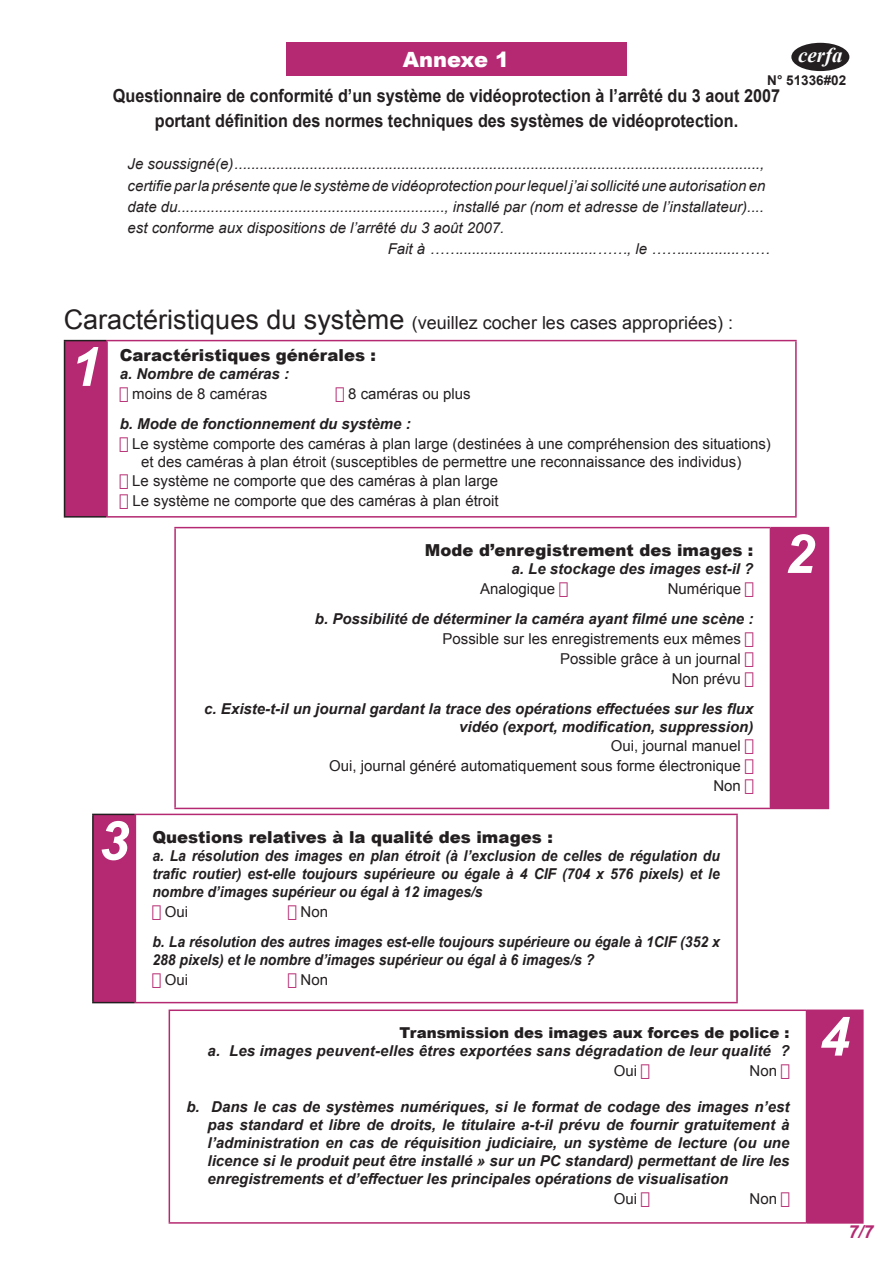
<style>
.page{position:relative;width:893px;height:1263px;background:#fff}
.page>*{position:absolute;margin:0;border:0;box-sizing:border-box;transform-origin:0 0}
.t1{font:italic 700 54px "Arial";color:#fff}
.t2{font:900 21px "Arial";color:#fff}
.t3{font:italic 700 21px "Times New Roman";color:#fff}
.t4{font:700 18px/24.8px "Arial";color:#231f20;text-align:center;scale:.9 1}
.t5{font:18px "Arial";color:#231f20}
.t6{font:italic 700 18px "Arial";color:#b42971}
.t7{font:900 16.5px "Arial";color:#231f20}
.t8{font:italic 700 15px/18px "Arial";color:#231f20;text-align:right}
.t9{font:italic 15px "Arial";color:#231f20}
.t10{font:15px/19.8px "Arial";color:#231f20}
.t11{font:italic 700 15px/18px "Arial";color:#231f20;text-align:justify;scale:.93 1}
.t12{font:700 13.5px "Arial";color:#231f20}
.s1{font-size:27px}
.s2{font-weight:900;font-style:normal}
.s3{color:#fff}
</style>
<div class="page">
<div style="left:65px;top:341px;width:42px;height:176px;background:#b42971"></div>
<hr style="left:64px;top:340px;width:42px;height:1px;background:#231f20">
<hr style="left:64px;top:341px;width:1px;height:175px;background:#231f20">
<hr style="left:64px;top:516px;width:42px;height:2px;background:#231f20">
<hr style="left:106px;top:340px;width:691px;height:1px;background:#b42971">
<hr style="left:106px;top:341px;width:2px;height:175px;background:#b42971">
<hr style="left:795px;top:341px;width:2px;height:175px;background:#b42971">
<hr style="left:106px;top:516px;width:691px;height:2px;background:#b42971">
<div style="left:770px;top:528px;width:58px;height:280px;background:#b42971"></div>
<hr style="left:174px;top:527px;width:596px;height:1px;background:#b42971">
<hr style="left:174px;top:528px;width:2px;height:280px;background:#b42971">
<hr style="left:770px;top:527px;width:59px;height:1px;background:#b42971">
<hr style="left:828px;top:528px;width:1px;height:280px;background:#b42971">
<hr style="left:174px;top:808px;width:596px;height:1px;background:#b42971">
<hr style="left:770px;top:808px;width:59px;height:1px;background:#b42971">
<div style="left:286px;top:43px;width:340px;height:33px;background:#b42971"></div>
<div style="left:791px;top:43px;width:58px;height:28px;background:#231f20;border-radius:50%"></div>
<div style="left:93px;top:814px;width:42px;height:188px;background:#b42971"></div>
<hr style="left:92px;top:814px;width:43px;height:1px;background:#231f20">
<hr style="left:92px;top:815px;width:2px;height:187px;background:#231f20">
<hr style="left:92px;top:1002px;width:43px;height:1px;background:#231f20">
<hr style="left:135px;top:814px;width:603px;height:1px;background:#b42971">
<hr style="left:135px;top:815px;width:1px;height:187px;background:#b42971">
<hr style="left:736px;top:815px;width:2px;height:187px;background:#b42971">
<hr style="left:135px;top:1002px;width:603px;height:1px;background:#b42971">
<div style="left:806px;top:1010px;width:57px;height:213px;background:#b42971"></div>
<hr style="left:169px;top:1009px;width:637px;height:2px;background:#b42971">
<hr style="left:169px;top:1011px;width:1px;height:211px;background:#b42971">
<hr style="left:806px;top:1009px;width:58px;height:2px;background:#b42971">
<hr style="left:862px;top:1011px;width:2px;height:211px;background:#b42971">
<hr style="left:169px;top:1222px;width:637px;height:2px;background:#b42971">
<hr style="left:806px;top:1222px;width:58px;height:2px;background:#b42971">
<h2 class="t2" style="left:403px;top:44px;width:108px">Annexe 1</h2>
<h2 class="t3" style="left:798px;top:40px;width:46px">cerfa</h2>
<p class="t12" style="left:767px;top:72px;width:80px">N° 51336#02</p>
<p class="t4" style="left:113px;top:84px;width:743px">Questionnaire de conformité d’un système de vidéoprotection à l’arrêté du 3 aout 2007 portant définition des normes techniques des systèmes de vidéoprotection.</p>
<p class="t9" style="left:128px;top:154px;width:638px">Je soussigné(e) ..............................................................................................................................,</p>
<p class="t9" style="left:128px;top:176px;width:639px">certifie par la présente que le système de vidéoprotection pour lequel j’ai sollicité une autorisation en</p>
<p class="t9" style="left:128px;top:197px;width:638px">date du................................................................, installé par (nom et adresse de l’installateur) ....</p>
<p class="t9" style="left:128px;top:218px;width:378px">est conforme aux dispositions de l’arrêté du 3 août 2007.</p>
<p class="t9" style="left:388px;top:239px;width:383px">Fait à …….................................……, le ……..............……</p>
<p class="t5" style="left:64px;top:311px;width:671px"><span class="s1">Caractéristiques du système</span> (veuillez cocher les cases appropriées) :</p>
<h1 class="t1" style="left:71px;top:332px;width:32px">1</h1>
<p class="t7" style="left:120px;top:343px;width:258px">Caractéristiques générales :</p>
<p class="t8" style="left:120px;top:365px;width:171px">a. Nombre de caméras :</p>
<p class="t10" style="left:132px;top:384px;width:137px">moins de 8 caméras</p>
<p class="t10" style="left:348px;top:384px;width:124px">8 caméras ou plus</p>
<p class="t8" style="left:120px;top:415px;width:292px">b. Mode de fonctionnement du système :</p>
<p class="t10" style="left:141px;top:434px;width:631px;line-height:18px;text-indent:-9px">Le système comporte des caméras à plan large (destinées à une compréhension des situations) et des caméras à plan étroit (susceptibles de permettre une reconnaissance des individus)</p>
<p class="t10" style="left:132px;top:471px;width:368px">Le système ne comporte que des caméras à plan large<br>Le système ne comporte que des caméras à plan étroit</p>
<p class="t7" style="left:425px;top:539px;width:330px">Mode d’enregistrement des images :</p>
<p class="t8" style="left:512px;top:561px;width:243px">a. Le stockage des images est-il ?</p>
<p class="t10" style="left:480px;top:579px;width:77px">Analogique</p>
<p class="t10" style="left:668px;top:579px;width:75px">Numérique</p>
<p class="t8" style="left:315px;top:610px;width:440px">b. Possibilité de déterminer la caméra ayant filmé une scène :</p>
<p class="t10" style="left:442px;top:629px;width:300px;text-align:right">Possible sur les enregistrements eux mêmes<br>Possible grâce à un journal<br>Non prévu</p>
<p class="t8" style="left:204px;top:700px;width:551px">c. Existe-t-il un journal gardant la trace des opérations effectuées sur les flux vidéo (export, modification, suppression)</p>
<p class="t10" style="left:329px;top:736px;width:413px;text-align:right">Oui, journal manuel<br>Oui, journal généré automatiquement sous forme électronique<br>Non</p>
<h1 class="t1" style="left:99px;top:806px;width:32px">3</h1>
<p class="t7" style="left:152px;top:825px;width:402px">Questions relatives à la qualité des images :</p>
<p class="t11" style="left:152px;top:847px;width:612px">a. La résolution des images en plan étroit (à l’exclusion de celles de régulation du trafic routier) est-elle toujours supérieure ou égale à 4 CIF (704 x 576 pixels) et le nombre d’images supérieur ou égal à 12 images/s</p>
<p class="t10" style="left:165px;top:902px;width:25px">Oui</p>
<p class="t10" style="left:301px;top:902px;width:29px">Non</p>
<p class="t11" style="left:152px;top:933px;width:612px">b. La résolution des autres images est-elle toujours supérieure ou égale à 1CIF (352 x<br>288 pixels) et le nombre d’images supérieur ou égal à 6 images/s ?</p>
<p class="t10" style="left:165px;top:970px;width:25px">Oui</p>
<p class="t10" style="left:301px;top:970px;width:29px">Non</p>
<h1 class="t1" style="left:784px;top:519px;width:32px">2</h1>
<p class="t8" style="left:208px;top:1024px;width:583px"><span class="s2">Transmission des images aux forces de police :<br></span>a. Les images peuvent-elles êtres exportées sans dégradation de leur qualité<span class="s3">b</span>?</p>
<p class="t10" style="left:614px;top:1061px;width:25px">Oui</p>
<p class="t10" style="left:750px;top:1061px;width:29px">Non</p>
<p class="t8" style="left:208px;top:1098px;width:583px;text-align:justify;text-indent:-21px">b. Dans le cas de systèmes numériques, si le format de codage des images n’est pas standard et libre de droits, le titulaire a-t-il prévu de fournir gratuitement à l’administration en cas de réquisition judiciaire, un système de lecture (ou une licence si le produit peut être installé » sur un PC standard) permettant de lire les enregistrements et d’effectuer les principales opérations de visualisation</p>
<p class="t10" style="left:614px;top:1189px;width:25px">Oui</p>
<p class="t10" style="left:750px;top:1189px;width:29px">Non</p>
<h1 class="t1" style="left:820px;top:1001px;width:32px">4</h1>
<p class="t6" style="left:849px;top:1219px;width:27px">7/7</p>
</div>
